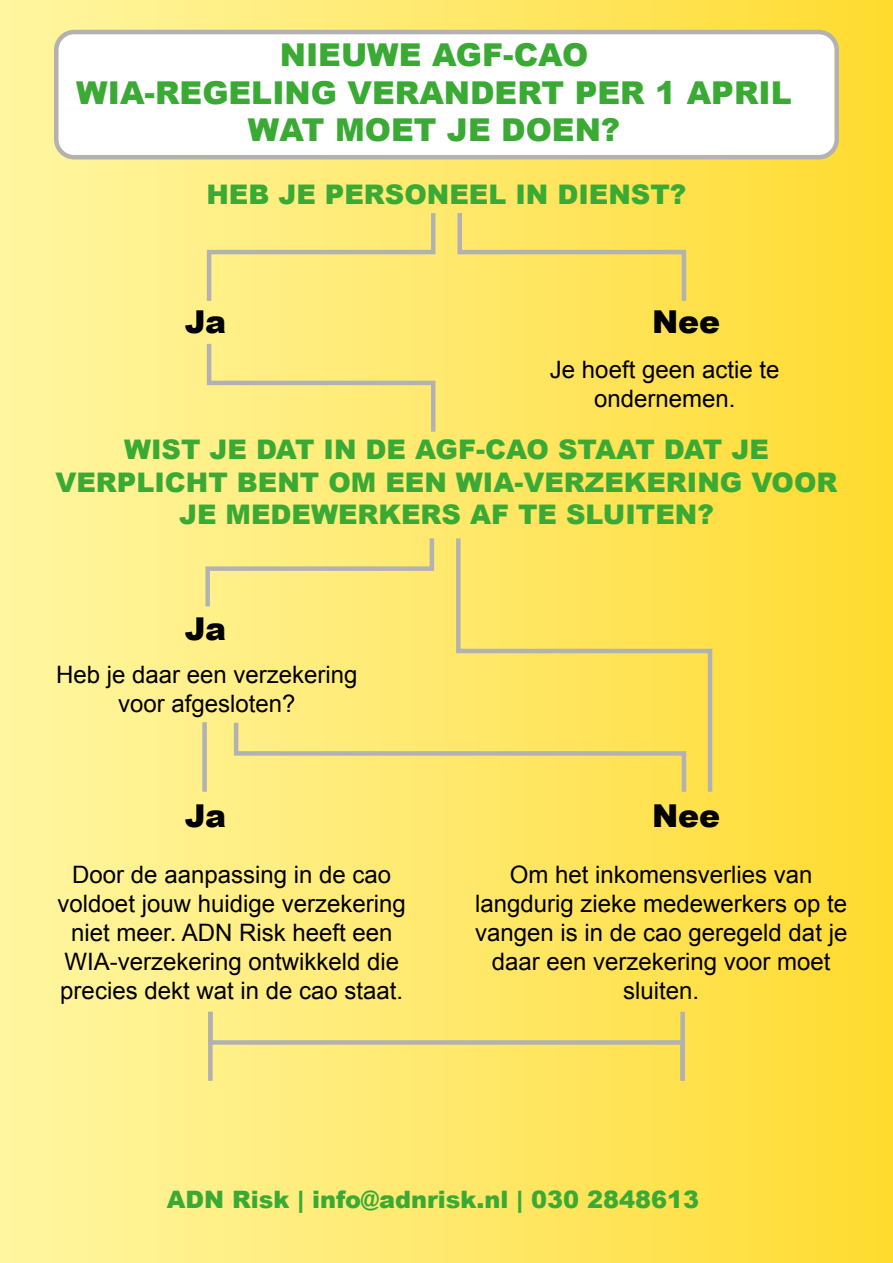
<style>
.page{position:relative;width:893px;height:1263px;background:#fff}
.page>*{position:absolute;margin:0;border:0;box-sizing:border-box;transform-origin:0 0}
.t1{font:900 31.5px/37.8px "Arial";color:#3aaa35;text-align:center}
.t2{font:900 31.5px "Arial";color:#000}
.t3{font:900 27px/32.4px "Arial";color:#3aaa35;text-align:center}
.t4{font:24px/28.8px "Arial";color:#000;text-align:center}
.t5{font:900 24px "Arial";color:#3aaa35}
</style>
<div class="page">
<div style="left:0;top:0;width:893px;height:1263px;background:linear-gradient(to right,#fff6a4,#ffdb32)"></div>
<div style="left:56px;top:32px;width:781px;height:125px;background:#fff;border-radius:18px"></div>
<div style="left:54px;top:30px;width:785px;height:129px;border:4px solid #b2b2b2;border-radius:18px"></div>
<svg style="left:205px;top:209px;width:233px;height:96px;background:#fae87f"></svg>
<svg style="left:455px;top:209px;width:233px;height:96px;background:#fae162"></svg>
<svg style="left:203px;top:534px;width:233px;height:77px;background:#f9e880"></svg>
<svg style="left:454px;top:534px;width:260px;height:262px;background:#fbe25e"></svg>
<svg style="left:205px;top:339px;width:233px;height:97px;background:#fae87f"></svg>
<svg style="left:232px;top:718px;width:456px;height:78px;background:#fae56f"></svg>
<div style="left:202px;top:722px;width:5px;height:70px;background:#b2b1b1"></div>
<svg style="left:206px;top:1007px;width:481px;height:78px;background:#fae570"></svg>
<div style="left:208px;top:1012px;width:5px;height:69px;background:#b2b1b1"></div>
<div style="left:680px;top:1012px;width:5px;height:69px;background:#b2b1b1"></div>
<h1 class="t1" style="left:76px;top:35px;width:717px">NIEUWE AGF-CAO<br>WIA-REGELING VERANDERT PER 1 APRIL<br>WAT MOET JE DOEN?</h1>
<p class="t3" style="left:206px;top:177px;width:481px">HEB JE PERSONEEL IN DIENST?</p>
<h1 class="t2" style="left:185px;top:299px;width:43px">Ja</h1>
<h1 class="t2" style="left:652px;top:299px;width:70px">Nee</h1>
<p class="t4" style="left:550px;top:355px;width:231px">Je hoeft geen actie te ondernemen.</p>
<p class="t3" style="left:55px;top:432px;width:784px">WIST JE DAT IN DE AGF-CAO STAAT DAT JE<br>VERPLICHT BENT OM EEN WIA-VERZEKERING VOOR<br>JE MEDEWERKERS AF TE SLUITEN?</p>
<h1 class="t2" style="left:185px;top:606px;width:43px">Ja</h1>
<p class="t4" style="left:56px;top:661px;width:303px">Heb je daar een verzekering voor afgesloten?</p>
<h1 class="t2" style="left:185px;top:793px;width:43px">Ja</h1>
<h1 class="t2" style="left:652px;top:793px;width:70px">Nee</h1>
<p class="t4" style="left:58px;top:861px;width:350px">Door de aanpassing in de cao voldoet jouw huidige verzekering niet meer. ADN Risk heeft een<br>WIA-verzekering ontwikkeld die precies dekt wat in de cao staat.</p>
<p class="t4" style="left:475px;top:861px;width:374px">Om het inkomensverlies van langdurig zieke medewerkers op te vangen is in de cao geregeld dat je daar een verzekering voor moet sluiten.</p>
<p class="t5" style="left:167px;top:1182px;width:534px">ADN Risk | info@adnrisk.nl | 030 2848613</p>
</div>
